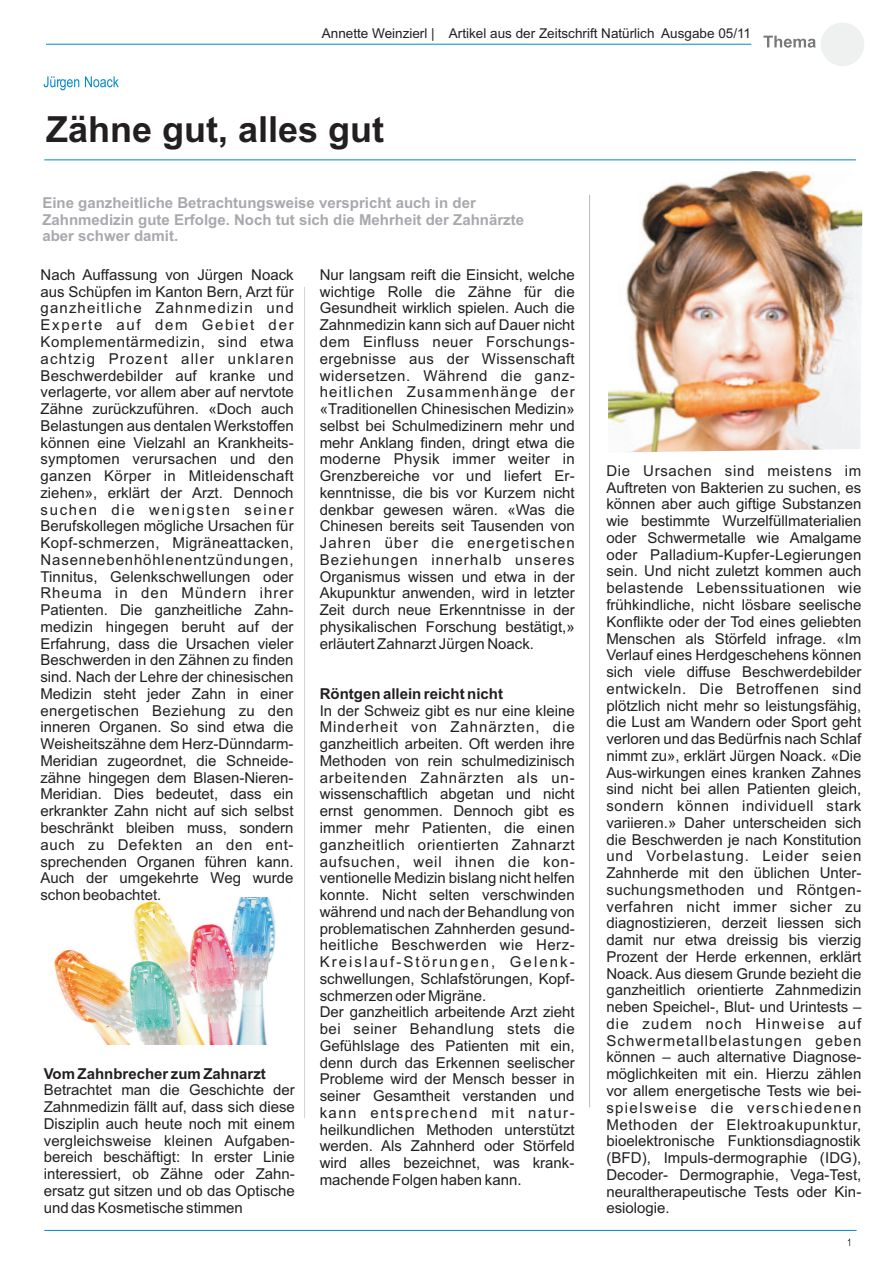
<style>
.page{position:relative;width:893px;height:1263px;background:#fff}
.page>*{position:absolute;margin:0;border:0;box-sizing:border-box;transform-origin:0 0}
.t1{font:700 36px "Arial";color:#231f20}
.t2{font:15px/16.8px "Arial";color:#231f20;text-align:justify}
.t3{font:700 15px/16.8px "Arial";color:#a8a9ad}
.t4{font:700 15px "Arial";color:#231f20}
.t5{font:13.5px "Arial";color:#231f20}
</style>
<div class="page">
<hr style="left:46px;top:44px;width:705px;height:1px;background:#0089cb">
<svg style="left:763px;top:36px;width:53px;height:12px"></svg>
<div style="left:821px;top:23px;width:43px;height:43px;background:#eff0f0;border-radius:50%"></div>
<hr style="left:44px;top:1230px;width:812px;height:1px;background:#0089cb">
<hr style="left:44px;top:160px;width:812px;height:1px;background:#0089cb">
<svg style="left:44px;top:76px;width:75px;height:14px"></svg>
<hr style="left:589px;top:195px;width:1px;height:912px;background:#bdbabb">
<img style="left:608px;top:171px;width:255px;height:282px">
<img style="left:54px;top:898px;width:222px;height:146px">
<hr style="left:304px;top:287px;width:1px;height:831px;background:#d1d2d4">
<p class="t5" style="left:322px;top:29px;width:431px">Annette Weinzierl | Artikel aus der Zeitschrift Natürlich Ausgabe 05/11</p>
<h1 class="t1" style="left:46px;top:116px;width:340px">Zähne gut, alles gut</h1>
<p class="t3" style="left:42px;top:195px;width:483px">Eine ganzheitliche Betrachtungsweise verspricht auch in der<br>Zahnmedizin gute Erfolge. Noch tut sich die Mehrheit der Zahnärzte aber schwer damit.</p>
<p class="t2" style="left:320px;top:268px;width:257px">Nur langsam reift die Einsicht, welche wichtige Rolle die Zähne für die Gesundheit wirklich spielen. Auch die Zahnmedizin kann sich auf Dauer nicht dem Einfluss neuer Forschungs&shy;ergebnisse aus der Wissenschaft widersetzen. Während die ganz&shy;heitlichen Zusammenhänge der «Traditionellen Chinesischen Medizin» selbst bei Schulmedizinern mehr und mehr Anklang finden, dringt etwa die moderne Physik immer weiter in Grenzbereiche vor und liefert Er&shy;kenntnisse, die bis vor Kurzem nicht denkbar gewesen wären. «Was die Chinesen bereits seit Tausenden von Jahren über die energetischen Beziehungen innerhalb unseres Organismus wissen und etwa in der Akupunktur anwenden, wird in letzter Zeit durch neue Erkenntnisse in der physikalischen Forschung bestätigt,» erläutert Zahnarzt Jürgen Noack.</p>
<p class="t4" style="left:320px;top:688px;width:185px">Röntgen allein reicht nicht</p>
<p class="t2" style="left:320px;top:703px;width:257px;text-align:left">In der Schweiz gibt es nur eine kleine Minderheit von Zahnärzten, die ganzheitlich arbeiten. Oft werden ihre Methoden von rein schulmedizinisch arbeitenden Zahnärzten als un&shy;wissenschaftlich abgetan und nicht ernst genommen. Dennoch gibt es immer mehr Patienten, die einen ganzheitlich orientierten Zahnarzt aufsuchen, weil ihnen die kon&shy;ventionelle Medizin bislang nicht helfen konnte. Nicht selten verschwinden während und nach der Behandlung von problematischen Zahnherden gesund&shy;heitliche Beschwerden wie Herz-Kreislauf-Störungen, Gelenk&shy;schwellungen, Schlafstörungen, Kopf&shy;schmerzen oder Migräne.<br>Der ganzheitlich arbeitende Arzt zieht bei seiner Behandlung stets die Gefühlslage des Patienten mit ein, denn durch das Erkennen seelischer Probleme wird der Mensch besser in seiner Gesamtheit verstanden und kann entsprechend mit natur&shy;heilkundlichen Methoden unterstützt werden. Als Zahnherd oder Störfeld wird alles bezeichnet, was krank&shy;machende Folgen haben kann.</p>
<p class="t2" style="left:40px;top:268px;width:255px">Nach Auffassung von Jürgen Noack aus Schüpfen im Kanton Bern, Arzt für ganzheitliche Zahnmedizin und Experte auf dem Gebiet der Komplementärmedizin, sind etwa achtzig Prozent aller unklaren Beschwerdebilder auf kranke und verlagerte, vor allem aber auf nervtote Zähne zurückzuführen. «Doch auch Belastungen aus dentalen Werkstoffen können eine Vielzahl an Krankheits&shy;symptomen verursachen und den ganzen Körper in Mitleidenschaft ziehen», erklärt der Arzt. Dennoch suchen die wenigsten seiner Berufskollegen mögliche Ursachen für Kopf-schmerzen, Migräneattacken, Nasennebenhöhlenentzündungen, Tinnitus, Gelenkschwellungen oder Rheuma in den Mündern ihrer Patienten. Die ganzheitliche Zahn&shy;medizin hingegen beruht auf der Erfahrung, dass die Ursachen vieler Beschwerden in den Zähnen zu finden sind. Nach der Lehre der chinesischen Medizin steht jeder Zahn in einer energetischen Beziehung zu den inneren Organen. So sind etwa die Weisheitszähne dem Herz-Dünndarm-Meridian zugeordnet, die Schneide&shy;zähne hingegen dem Blasen-Nieren-Meridian. Dies bedeutet, dass ein erkrankter Zahn nicht auf sich selbst beschränkt bleiben muss, sondern auch zu Defekten an den ent&shy;sprechenden Organen führen kann.<br>Auch der umgekehrte Weg wurde schon beobachtet.</p>
<p class="t4" style="left:44px;top:1068px;width:224px">Vom Zahnbrecher zum Zahnarzt</p>
<p class="t2" style="left:44px;top:1083px;width:253px">Betrachtet man die Geschichte der Zahnmedizin fällt auf, dass sich diese Disziplin auch heute noch mit einem vergleichsweise kleinen Aufgaben&shy;bereich beschäftigt: In erster Linie interessiert, ob Zähne oder Zahn&shy;ersatz gut sitzen und ob das Optische und das Kosmetische stimmen</p>
<p class="t2" style="left:606px;top:464px;width:257px">Die Ursachen sind meistens im Auftreten von Bakterien zu suchen, es können aber auch giftige Substanzen wie bestimmte Wurzelfüllmaterialien oder Schwermetalle wie Amalgame oder Palladium-Kupfer-Legierungen sein. Und nicht zuletzt kommen auch belastende Lebenssituationen wie frühkindliche, nicht lösbare seelische Konflikte oder der Tod eines geliebten Menschen als Störfeld infrage. «Im Verlauf eines Herdgeschehens können sich viele diffuse Beschwerdebilder entwickeln. Die Betroffenen sind plötzlich nicht mehr so leistungsfähig, die Lust am Wandern oder Sport geht verloren und das Bedürfnis nach Schlaf nimmt zu», erklärt Jürgen Noack. «Die Aus-wirkungen eines kranken Zahnes sind nicht bei allen Patienten gleich, sondern können individuell stark variieren.» Daher unterscheiden sich die Beschwerden je nach Konstitution und Vorbelastung. Leider seien Zahnherde mit den üblichen Unter&shy;suchungsmethoden und Röntgen&shy;verfahren nicht immer sicher zu diagnostizieren, derzeit liessen sich damit nur etwa dreissig bis vierzig Prozent der Herde erkennen, erklärt Noack. Aus diesem Grunde bezieht die ganzheitlich orientierte Zahnmedizin neben Speichel-, Blut- und Urintests – die zudem noch Hinweise auf Schwermetallbelastungen geben können – auch alternative Diagnose&shy;möglichkeiten mit ein. Hierzu zählen vor allem energetische Tests wie bei&shy;spielsweise die verschiedenen Methoden der Elektroakupunktur, bioelektronische Funktionsdiagnostik (BFD), Impuls-dermographie (IDG), Decoder- Dermographie, Vega-Test, neuraltherapeutische Tests oder Kin&shy;esiologie.</p>
</div>
